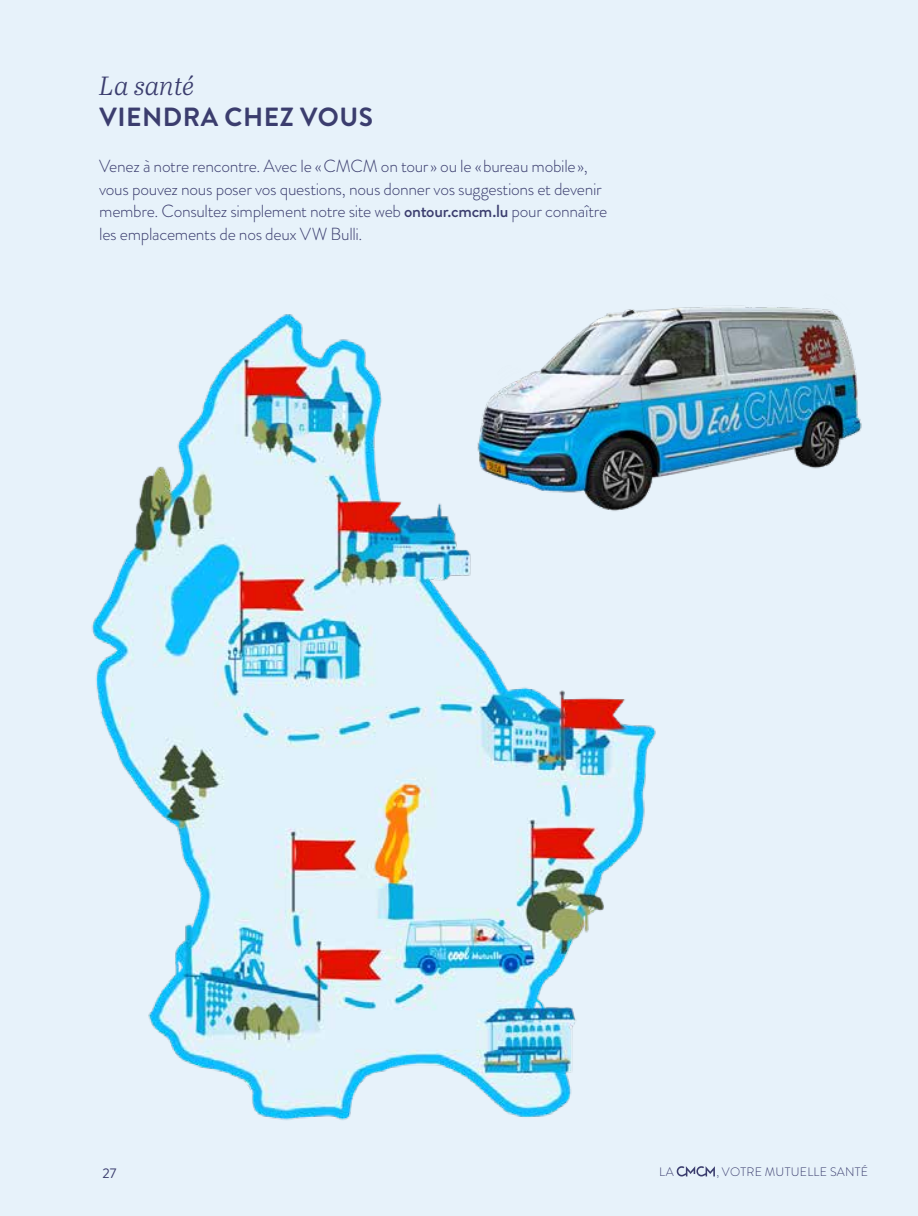
<style>
.page{position:relative;width:918px;height:1216px;background:#fff}
.page>*{position:absolute;margin:0;border:0;box-sizing:border-box;transform-origin:0 0}
.t1{font:700 26.25px "Brandon Grotesque";letter-spacing:.02em;color:#3b3d6e}
.t2{font:italic 26.25px "Abril Text Lt";color:#3b3d6e}
.t3{font:300 17.5px/22.8px "Brandon Grotesque";letter-spacing:-.015em;color:#3b3d6e}
.t4{font:14px "Brandon Grotesque";color:#3b3d6e}
.t5{font:300 12.25px "Brandon Grotesque";letter-spacing:.02em;color:#3b3d6e}
.s1{font-weight:500}
</style>
<div class="page">
<div style="left:0;top:0;width:918px;height:1215px;background:#e7f2fa"></div>
<img style="left:671px;top:305px;width:191px;height:170px">
<img style="left:92px;top:308px;width:579px;height:812px">
<svg style="left:676px;top:1166px;width:39px;height:10px"></svg>
<h1 class="t2" style="left:99px;top:67px;width:97px">La santé</h1>
<h1 class="t1" style="left:99px;top:99px;width:275px">VIENDRA CHEZ VOUS</h1>
<p class="t3" style="left:99px;top:155px;width:509px">Venez à notre rencontre. Avec le «CMCM on tour» ou le «bureau mobile», vous pouvez nous poser vos questions, nous donner vos suggestions et devenir membre. Consultez simplement notre site web <span class="s1">ontour.cmcm.lu</span> pour connaître les emplacements de nos deux VW Bulli.</p>
<p class="t4" style="left:102px;top:1163px;width:15px">27</p>
<p class="t5" style="left:659px;top:1163px;width:16px">LA</p>
<p class="t5" style="left:716px;top:1163px;width:153px">, VOTRE MUTUELLE SANTÉ</p>
</div>
